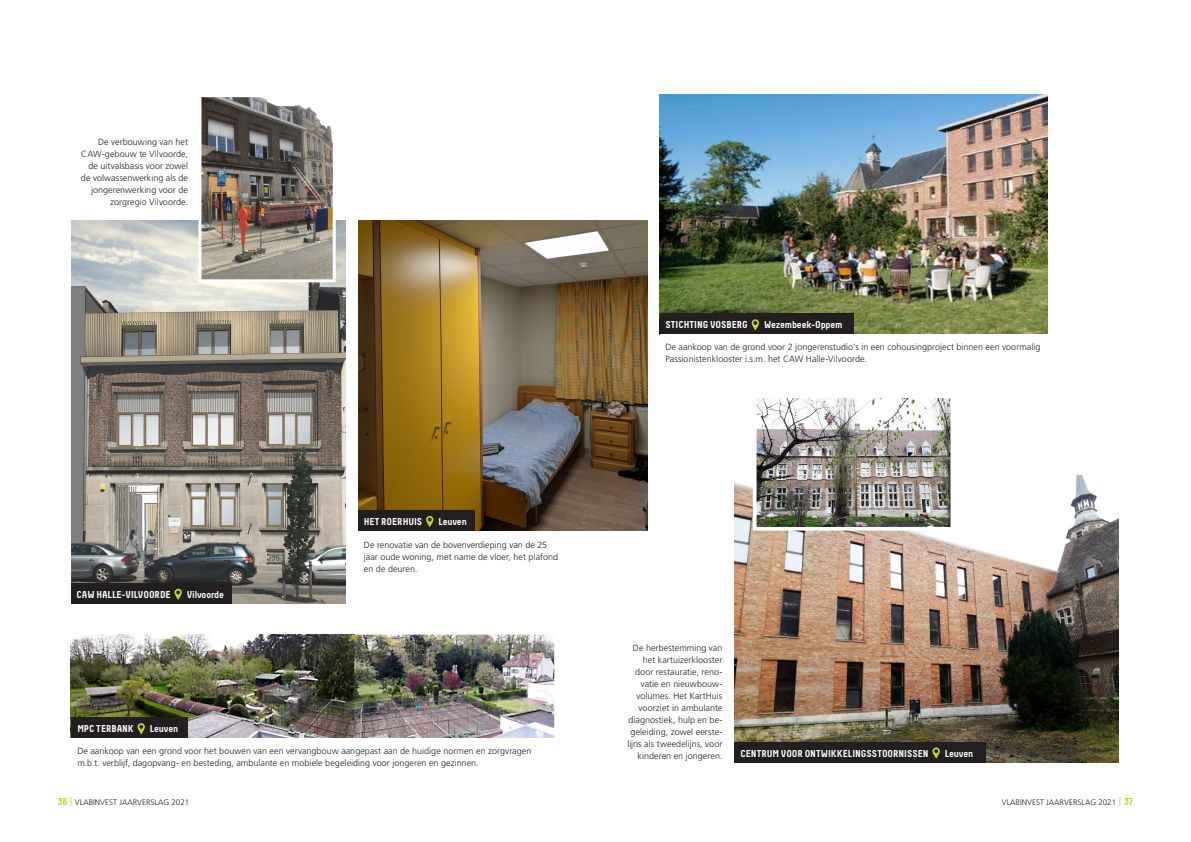
<style>
.page{position:relative;width:1191px;height:842px;background:#fff}
.page>*{position:absolute;margin:0;border:0;box-sizing:border-box;transform-origin:0 0}
.body{font:700 10px "Decima";letter-spacing:-.01em;color:#fff}
.body-2{font:300 9px/12px "Frutiger LT Pro";letter-spacing:.005em;color:#231f20}
.t1{font:300 8px "Frutiger LT Pro";color:#231f20}
.s1{font-family:"Decima";font-weight:700;font-size:10px;color:#bed630}
.s2{font-family:"Decima";font-weight:400;font-size:10px;color:#bed630}
</style>
<div class="page">
<img style="left:660px;top:94px;width:387px;height:240px">
<img style="left:71px;top:635px;width:483px;height:103px">
<img style="left:734px;top:475px;width:385px;height:287px">
<img style="left:71px;top:220px;width:274px;height:384px">
<img style="left:358px;top:220px;width:290px;height:311px">
<div style="left:358px;top:510px;width:116px;height:21px;background:#231f20"></div>
<svg style="left:426px;top:516px;width:7px;height:11px"></svg>
<div style="left:660px;top:314px;width:193px;height:20px;background:#231f20"></div>
<svg style="left:751px;top:319px;width:8px;height:11px"></svg>
<div style="left:734px;top:742px;width:252px;height:20px;background:#231f20"></div>
<svg style="left:932px;top:747px;width:8px;height:12px"></svg>
<div style="left:71px;top:583px;width:160px;height:21px;background:#231f20"></div>
<svg style="left:174px;top:589px;width:8px;height:11px"></svg>
<img style="left:202px;top:98px;width:130px;height:180px">
<div style="left:198px;top:94px;width:138px;height:188px;border:3px solid #fff"></div>
<div style="left:72px;top:717px;width:116px;height:21px;background:#231f20"></div>
<svg style="left:137px;top:723px;width:8px;height:11px"></svg>
<img style="left:758px;top:399px;width:191px;height:127px">
<div style="left:753px;top:390px;width:201px;height:141px;border:4px solid #fff"></div>
<p class="body-2" style="left:81px;top:136px;width:109px;text-align:right">De verbouwing van het<br>CAW-gebouw te Vilvoorde, de uitvalsbasis voor zowel de volwassenwerking als de jongerenwerking voor de zorgregio Vilvoorde.</p>
<p class="body" style="left:77px;top:588px;width:96px">CAW HALLE-VILVOORDE</p>
<p class="body" style="left:187px;top:588px;width:39px">Vilvoorde</p>
<p class="body" style="left:364px;top:516px;width:60px">HET ROERHUIS</p>
<p class="body" style="left:438px;top:516px;width:30px">Leuven</p>
<p class="body-2" style="left:364px;top:539px;width:196px">De renovatie van de bovenverdieping van de 25 jaar oude woning, met name de vloer, het plafond en de deuren.</p>
<p class="body" style="left:77px;top:723px;width:58px">MPC TERBANK</p>
<p class="body" style="left:150px;top:723px;width:30px">Leuven</p>
<p class="body-2" style="left:77px;top:745px;width:455px">De aankoop van een grond voor het bouwen van een vervangbouw aangepast aan de huidige normen en zorgvragen m.b.t. verblijf, dagopvang- en besteding, ambulante en mobiele begeleiding voor jongeren en gezinnen.</p>
<p class="body" style="left:665px;top:319px;width:84px">STICHTING VOSBERG</p>
<p class="body" style="left:764px;top:319px;width:80px">Wezembeek-Oppem</p>
<p class="body-2" style="left:665px;top:341px;width:376px">De aankoop van de grond voor 2 jongerenstudio’s in een cohousingproject binnen een voormalig<br>Passionistenklooster i.s.m. het CAW Halle-Vilvoorde.</p>
<p class="body-2" style="left:627px;top:642px;width:97px;text-align:right">De herbestemming van het kartuizerklooster door restauratie, reno&shy;vatie en nieuwbouw&shy;volumes. Het KartHuis voorziet in ambulante diagnostiek, hulp en be&shy;geleiding, zowel eerste&shy;lijns als tweedelijns, voor kinderen en jongeren.</p>
<p class="body" style="left:740px;top:747px;width:190px">CENTRUM VOOR ONTWIKKELINGSSTOORNISSEN</p>
<p class="body" style="left:945px;top:747px;width:30px">Leuven</p>
<p class="t1" style="left:58px;top:797px;width:133px"><span class="s1">36</span> <span class="s2">|</span> VLABINVEST JAARVERSLAG 2021</p>
<p class="t1" style="left:1001px;top:797px;width:133px">VLABINVEST JAARVERSLAG 2021 <span class="s2">|</span> <span class="s1">37</span></p>
</div>
